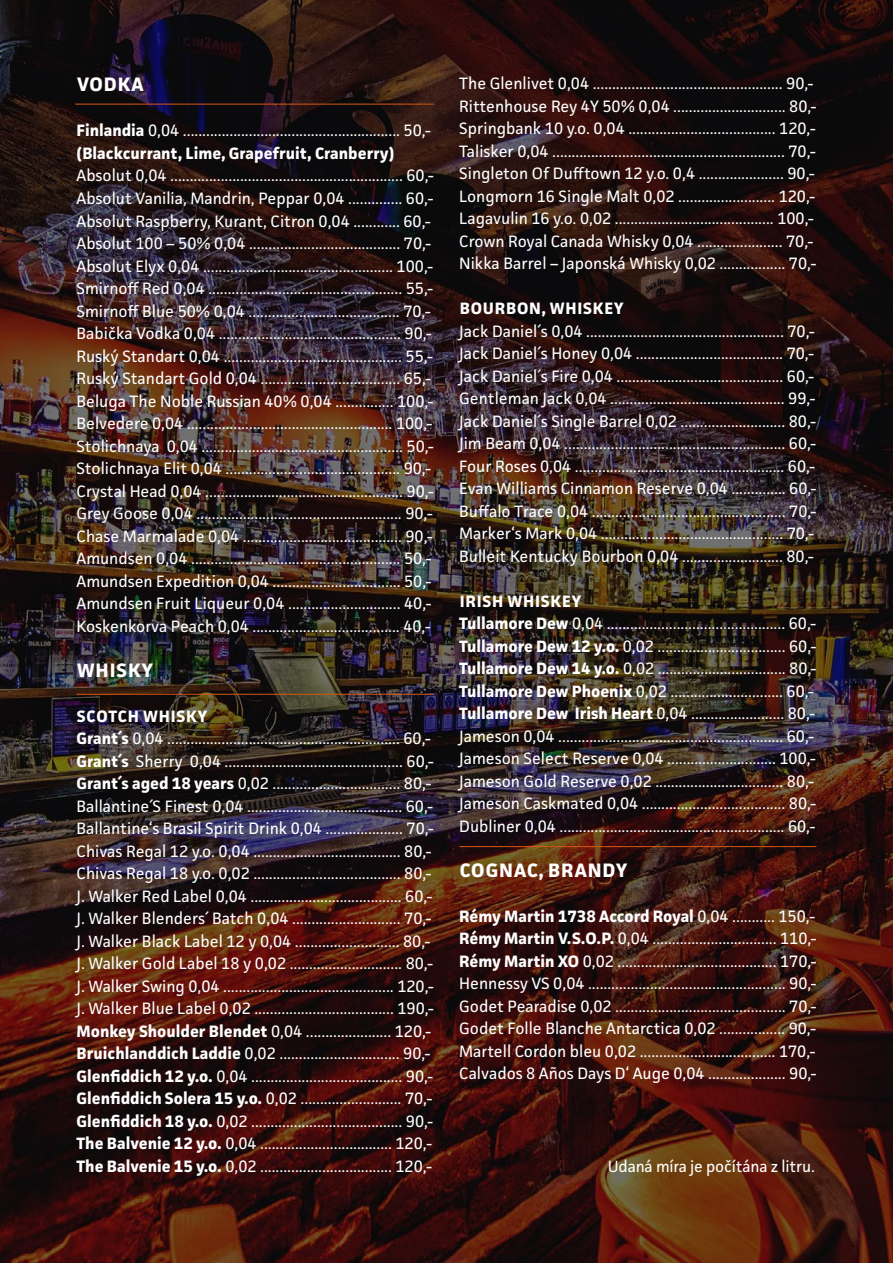
<style>
.page{position:relative;width:893px;height:1263px;background:#fff}
.page>*{position:absolute;margin:0;border:0;box-sizing:border-box;transform-origin:0 0}
.t1{font:700 19.5px "Facit";letter-spacing:.05em;color:#fff}
.t2{font:16.5px/22.5px "Facit";color:#fff}
.t3{font:700 16.5px "Facit";letter-spacing:.05em;color:#fff}
.t4{font:16.35px "Facit";letter-spacing:-.01em;color:#fff}
.s1{font-weight:700}
</style>
<div class="page">
<img style="left:0;top:0;width:893px;height:1263px">
<hr style="left:75px;top:104px;width:359px;height:1px;background:#d95813">
<hr style="left:459px;top:846px;width:357px;height:1px;background:#d95813">
<hr style="left:77px;top:694px;width:357px;height:1px;background:#d95813">
<p class="t1" style="left:77px;top:73px;width:68px">VODKA</p>
<p class="t2" style="left:77px;top:119px;width:356px"><span class="s1">Finlandia</span> 0,04 ........................................................ 50,- <span class="s1">(Blackcurrant, Lime, Grapefruit, Cranberry)</span></p>
<p class="t2" style="left:77px;top:164px;width:359px">Absolut 0,04 ............................................................ 60,- Absolut Vanilia, Mandrin, Peppar 0,04 .............. 60,- Absolut Raspberry, Kurant, Citron 0,04 ............ 60,- Absolut 100 – 50% 0,04 ....................................... 70,- Absolut Elyx 0,04 ................................................. 100,- Smirnoff Red 0,04 .................................................. 55,- Smirnoff Blue 50% 0,04 ....................................... 70,- Babička Vodka 0,04 ............................................... 90,- Ruský Standart 0,04 .............................................. 55,- Ruský Standart Gold 0,04 .................................... 65,- Beluga The Noble Russian 40% 0,04 ............... 100,- Belvedere 0,04 ..................................................... 100,- Stolichnaya 0,04 .................................................... 50,- Stolichnaya Elit 0,04 ............................................. 90,- Crystal Head 0,04 ................................................... 90,- Grey Goose 0,04 ..................................................... 90,- Chase Marmalade 0,04 ......................................... 90,- Amundsen 0,04 ...................................................... 50,- Amundsen Expedition 0,04 ................................. 50,- Amundsen Fruit Liqueur 0,04 ............................. 40,- Koskenkorva Peach 0,04 ...................................... 40,-</p>
<p class="t1" style="left:77px;top:658px;width:77px">WHISKY</p>
<p class="t2" style="left:77px;top:704px;width:359px"><span class="s1">SCOTCH WHISKY<br>Grant´s</span> 0,04 ............................................................ 60,- <span class="s1">Grant´s</span> Sherry 0,04 .............................................. 60,- <span class="s1">Grant´s aged 18 years</span> 0,02 ................................. 80,- Ballantine´S Finest 0,04 ........................................ 60,- Ballantine‘s Brasil Spirit Drink 0,04 .................... 70,- Chivas Regal 12 y.o. 0,04 ...................................... 80,- Chivas Regal 18 y.o. 0,02 ...................................... 80,- J. Walker Red Label 0,04 ....................................... 60,- J. Walker Blenders´ Batch 0,04 ............................ 70,- J. Walker Black Label 12 y 0,04 ........................... 80,- J. Walker Gold Label 18 y 0,02 ............................. 80,- J. Walker Swing 0,04 ............................................ 120,- J. Walker Blue Label 0,02 .................................... 190,- <span class="s1">Monkey Shoulder Blendet</span> 0,04 ...................... 120,- <span class="s1">Bruichlanddich Laddie</span> 0,02 ............................... 90,- <span class="s1">Glenfiddich 12 y.o.</span> 0,04 ....................................... 90,- <span class="s1">Glenfiddich Solera 15 y.o.</span> 0,02 .......................... 70,- <span class="s1">Glenfiddich 18 y.o.</span> 0,02 ....................................... 90,- <span class="s1">The Balvenie 12 y.o.</span> 0,04 .................................. 120,- <span class="s1">The Balvenie 15 y.o.</span> 0,02 .................................. 120,-</p>
<p class="t2" style="left:459px;top:72px;width:359px">The Glenlivet 0,04 ................................................. 90,- Rittenhouse Rey 4Y 50% 0,04 ............................. 80,- Springbank 10 y.o. 0,04 ...................................... 120,- Talisker 0,04 ............................................................ 70,- Singleton Of Dufftown 12 y.o. 0,4 ...................... 90,- Longmorn 16 Single Malt 0,02 ......................... 120,- Lagavulin 16 y.o. 0,02 ......................................... 100,- Crown Royal Canada Whisky 0,04 ...................... 70,- Nikka Barrel – Japonská Whisky 0,02 ................. 70,-</p>
<p class="t3" style="left:460px;top:298px;width:165px">BOURBON, WHISKEY</p>
<p class="t2" style="left:459px;top:319px;width:359px">Jack Daniel´s 0,04 ................................................... 70,- Jack Daniel´s Honey 0,04 ...................................... 70,- Jack Daniel´s Fire 0,04 ........................................... 60,- Gentleman Jack 0,04 ............................................. 99,- Jack Daniel´s Single Barrel 0,02 ........................... 80,- Jim Beam 0,04 ......................................................... 60,- Four Roses 0,04 ...................................................... 60,- Evan Williams Cinnamon Reserve 0,04 .............. 60,- Buffalo Trace 0,04 .................................................. 70,- Marker‘s Mark 0,04 ............................................... 70,- Bulleit Kentucky Bourbon 0,04 .......................... 80,-</p>
<p class="t2" style="left:459px;top:589px;width:359px"><span class="s1">IRISH WHISKEY<br>Tullamore Dew</span> 0,04 .............................................. 60,- <span class="s1">Tullamore Dew 12 y.o.</span> 0,02 ................................. 60,- <span class="s1">Tullamore Dew 14 y.o.</span> 0,02 ................................. 80,- <span class="s1">Tullamore Dew Phoenix</span> 0,02 ............................. 60,- <span class="s1">Tullamore Dew Irish Heart</span> 0,04 ........................ 80,- Jameson 0,04 .......................................................... 60,- Jameson Select Reserve 0,04 ............................ 100,- Jameson Gold Reserve 0,02 ................................. 80,- Jameson Caskmated 0,04 ..................................... 80,- Dubliner 0,04 .......................................................... 60,-</p>
<p class="t1" style="left:460px;top:858px;width:169px">COGNAC, BRANDY</p>
<p class="t2" style="left:459px;top:904px;width:359px;text-align:justify"><span class="s1">Rémy Martin 1738 Accord Royal</span> 0,04 ........... 150,- <span class="s1">Rémy Martin V.S.O.P.</span> 0,04 ................................ 110,- <span class="s1">Rémy Martin XO</span> 0,02 ......................................... 170,- Hennessy VS 0,04 ................................................... 90,- Godet Pearadise 0,02 ............................................ 70,- Godet Folle Blanche Antarctica 0,02 ................. 90,- Martell Cordon bleu 0,02 ................................... 170,- Calvados 8 Años Days D‘ Auge 0,04 .................... 90,-</p>
<p class="t4" style="left:608px;top:1156px;width:209px">Udaná míra je počítána z litru.</p>
</div>
